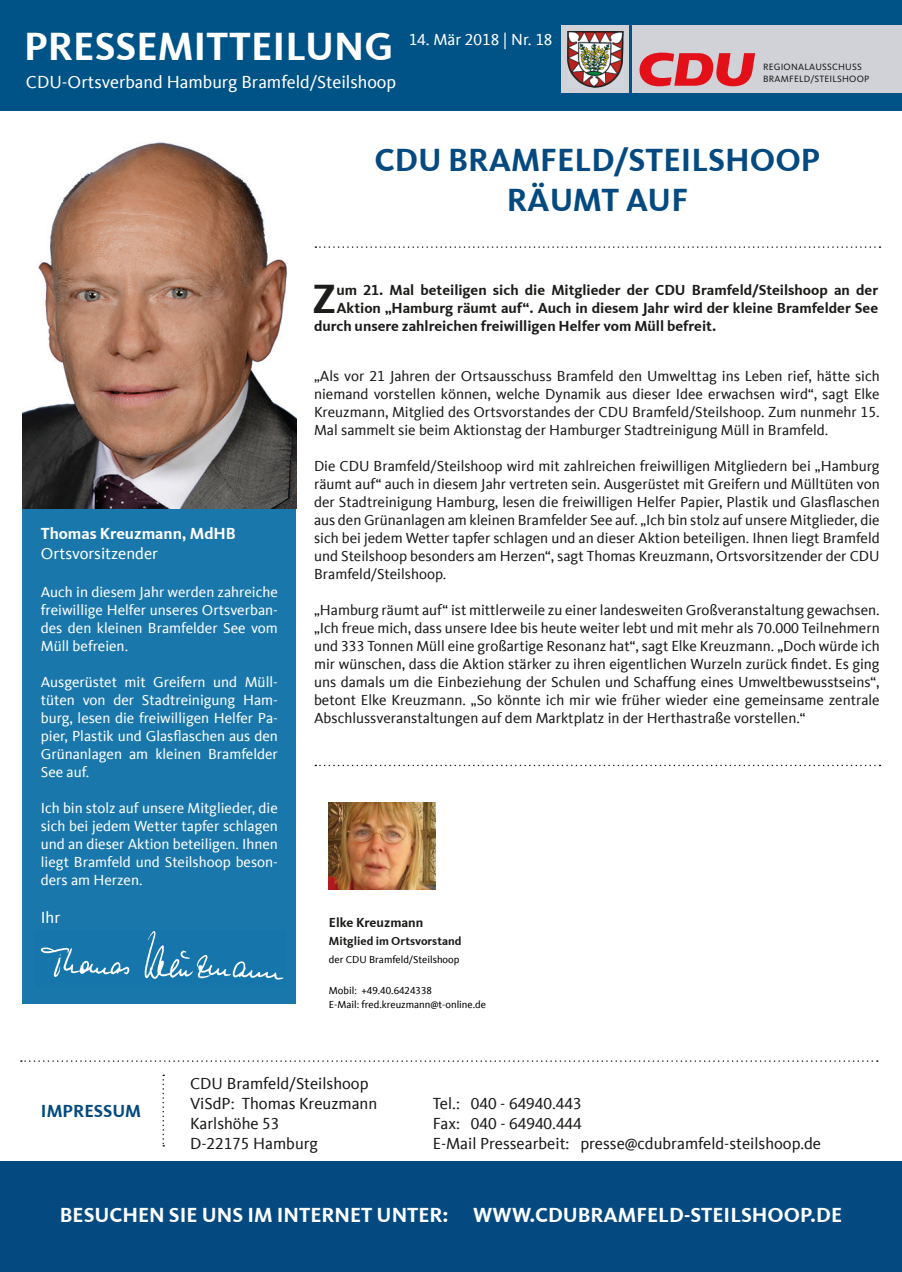
<style>
.page{position:relative;width:902px;height:1272px;background:#fff}
.page>*{position:absolute;margin:0;border:0;box-sizing:border-box;transform-origin:0 0}
.t1{font:700 42px "CDU Kievit Tab";color:#1c1c1b}
.t2{font:700 40.5px "CDU Kievit Tab";color:#fff}
.t3{font:700 33px/39.6px "CDU Kievit Tab";color:#044a81;text-align:center}
.t4{font:700 21px "CDU Kievit Tab";color:#fff}
.t5{font:18px "CDU Kievit Tab";color:#fff}
.t6{font:700 18px "CDU Kievit Tab";color:#044a81}
.t7{font:16.5px/19.8px "CDU Kievit Tab";color:#1c1c1b}
.t8{font:16.5px "CDU Kievit Tab";color:#fff}
.t9{font:700 16.5px "CDU Kievit Tab";color:#fff}
.t10{font:15px/18px "CDU Kievit Tab";color:#1c1c1b;text-align:justify}
.t11{font:15px/18px "CDU Kievit Tab";color:#fff;text-align:justify}
.t12{font:700 15px "CDU Kievit Tab";color:#1c1c1b}
.t13{font:700 13.5px "CDU Kievit Tab";color:#1c1c1b}
.t14{font:700 12px "CDU Kievit Tab";color:#1c1c1b}
.t15{font:10.5px/14.4px "CDU Kievit Tab";color:#010101}
.t16{font:9.45px/12.9px "CDU Kievit Tab";letter-spacing:.02em;color:#1c1c1b}
</style>
<div class="page">
<div style="left:22px;top:509px;width:274px;height:494px;background:#1977ac"></div>
<img style="left:22px;top:142px;width:274px;height:367px">
<div style="left:0;top:1161px;width:901px;height:110px;background:#044a81"></div>
<div style="left:0;top:0;width:901px;height:111px;background:#005387"></div>
<svg style="left:162px;top:1074px;width:2px;height:72px"></svg>
<svg style="left:21px;top:1060px;width:856px;height:1px"></svg>
<svg style="left:315px;top:246px;width:565px;height:2px"></svg>
<img style="left:40px;top:931px;width:244px;height:49px">
<div style="left:632px;top:26px;width:269px;height:67px;background:#d1d2d8"></div>
<div style="left:561px;top:26px;width:68px;height:67px;background:#d1d2d8"></div>
<svg style="left:639px;top:53px;width:116px;height:33px"></svg>
<img style="left:567px;top:31px;width:56px;height:57px">
<svg style="left:315px;top:764px;width:565px;height:2px"></svg>
<img style="left:328px;top:802px;width:107px;height:87px">
<h2 class="t2" style="left:24px;top:23px;width:370px">PRESSEMITTEILUNG</h2>
<p class="t8" style="left:408px;top:30px;width:145px">14. Mär 2018 | Nr. 18</p>
<p class="t5" style="left:26px;top:72px;width:371px">CDU-Ortsverband Hamburg Bramfeld/Steilshoop</p>
<p class="t16" style="left:763px;top:60px;width:108px">REGIONALAUSSCHUSS<br>BRAMFELD/STEILSHOOP</p>
<p class="t9" style="left:41px;top:524px;width:196px">Thomas Kreuzmann, MdHB</p>
<p class="t8" style="left:41px;top:544px;width:119px">Ortsvorsitzender</p>
<p class="t11" style="left:41px;top:583px;width:238px">Auch in diesem Jahr werden zahreiche freiwillige Helfer unseres Ortsverban&shy;des den kleinen Bramfelder See vom Müll befreien.</p>
<p class="t11" style="left:41px;top:673px;width:238px">Ausgerüstet mit Greifern und Müll&shy;tüten von der Stadtreinigung Ham&shy;burg, lesen die freiwilligen Helfer Pa&shy;pier, Plastik und Glasflaschen aus den Grünanlagen am kleinen Bramfelder See auf.</p>
<p class="t11" style="left:41px;top:799px;width:238px">Ich bin stolz auf unsere Mitglieder, die sich bei jedem Wetter tapfer schlagen und an dieser Aktion beteiligen. Ihnen liegt Bramfeld und Steilshoop beson&shy;ders am Herzen.</p>
<p class="t8" style="left:41px;top:907px;width:21px">Ihr</p>
<h3 class="t3" style="left:374px;top:140px;width:447px">CDU BRAMFELD/STEILSHOOP<br>RÄUMT AUF</h3>
<h1 class="t1" style="left:312px;top:274px;width:26px">Z</h1>
<p class="t12" style="left:336px;top:281px;width:543px">um 21. Mal beteiligen sich die Mitglieder der CDU Bramfeld/Steilshoop an der</p>
<p class="t12" style="left:336px;top:299px;width:543px">Aktion „Hamburg räumt auf“. Auch in diesem Jahr wird der kleine Bramfelder See</p>
<p class="t12" style="left:314px;top:317px;width:404px">durch unsere zahlreichen freiwilligen Helfer vom Müll befreit.</p>
<p class="t10" style="left:314px;top:367px;width:567px">„Als vor 21 Jahren der Ortsausschuss Bramfeld den Umwelttag ins Leben rief, hätte sich niemand vorstellen können, welche Dynamik aus dieser Idee erwachsen wird“, sagt Elke Kreuzmann, Mitglied des Ortsvorstandes der CDU Bramfeld/Steilshoop. Zum nunmehr 15.<br>Mal sammelt sie beim Aktionstag der Hamburger Stadtreinigung Müll in Bramfeld.</p>
<p class="t10" style="left:314px;top:457px;width:567px">Die CDU Bramfeld/Steilshoop wird mit zahlreichen freiwilligen Mitgliedern bei „Hamburg räumt auf“ auch in diesem Jahr vertreten sein. Ausgerüstet mit Greifern und Mülltüten von der Stadtreinigung Hamburg, lesen die freiwilligen Helfer Papier, Plastik und Glasflaschen aus den Grünanlagen am kleinen Bramfelder See auf. „Ich bin stolz auf unsere Mitglieder, die sich bei jedem Wetter tapfer schlagen und an dieser Aktion beteiligen. Ihnen liegt Bramfeld und Steilshoop besonders am Herzen“, sagt Thomas Kreuzmann, Ortsvorsitzender der CDU Bramfeld/Steilshoop.</p>
<p class="t10" style="left:314px;top:601px;width:567px">„Hamburg räumt auf“ ist mittlerweile zu einer landesweiten Großveranstaltung gewachsen. „Ich freue mich, dass unsere Idee bis heute weiter lebt und mit mehr als 70.000 Teilnehmern und 333 Tonnen Müll eine großartige Resonanz hat“, sagt Elke Kreuzmann. „Doch würde ich mir wünschen, dass die Aktion stärker zu ihren eigentlichen Wurzeln zurück findet. Es ging uns damals um die Einbeziehung der Schulen und Schaffung eines Umweltbewusstseins“, betont Elke Kreuzmann. „So könnte ich mir wie früher wieder eine gemeinsame zentrale Abschlussveranstaltungen auf dem Marktplatz in der Herthastraße vorstellen.“</p>
<p class="t13" style="left:329px;top:914px;width:96px">Elke Kreuzmann</p>
<p class="t14" style="left:329px;top:933px;width:134px">Mitglied im Ortsvorstand</p>
<p class="t15" style="left:329px;top:952px;width:132px">der CDU Bramfeld/Steilshoop</p>
<p class="t15" style="left:329px;top:982px;width:158px">Mobil: +49.40.6424338<br>E-Mail: fred.kreuzmann@t-online.de</p>
<p class="t7" style="left:190px;top:1073px;width:189px">CDU Bramfeld/Steilshoop<br>ViSdP: Thomas Kreuzmann<br>Karlshöhe 53<br>D-22175 Hamburg</p>
<p class="t6" style="left:41px;top:1099px;width:102px">IMPRESSUM</p>
<p class="t7" style="left:433px;top:1093px;width:390px">Tel.: 040 - 64940.443<br>Fax: 040 - 64940.444<br>E-Mail Pressearbeit: presse@cdubramfeld-steilshoop.de</p>
<h3 class="t4" style="left:60px;top:1202px;width:783px">BESUCHEN SIE UNS IM INTERNET UNTER: WWW.CDUBRAMFELD-STEILSHOOP.DE</h3>
</div>
